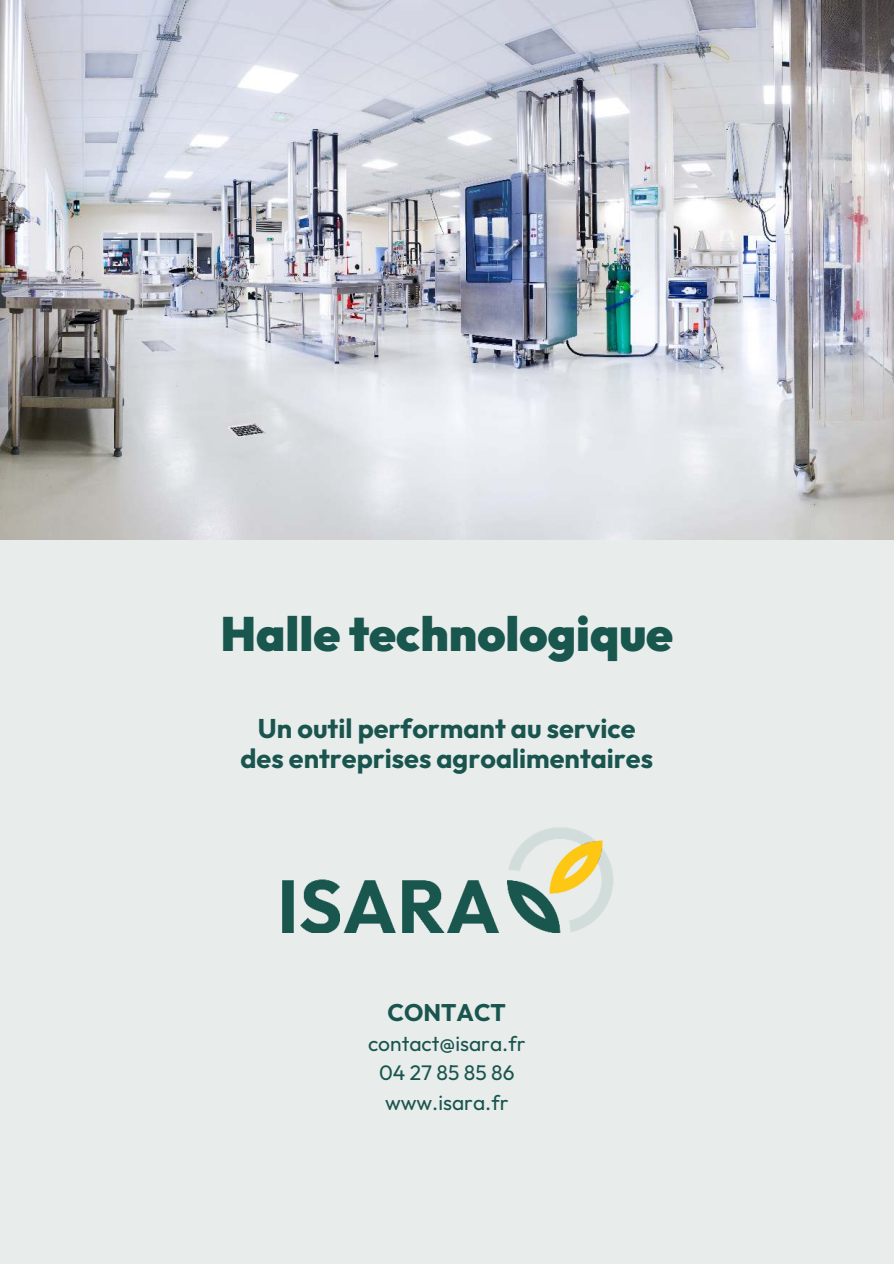
<style>
.page{position:relative;width:894px;height:1264px;background:#fff}
.page>*{position:absolute;margin:0;border:0;box-sizing:border-box;transform-origin:0 0}
.t1{font:900 48px "Outfit";color:#19564e}
.t2{font:700 27px/30.3px "Outfit";color:#19554e;text-align:center}
.t3{font:700 24px "Outfit";color:#19554e}
.t4{font:21px/29.2px "Outfit";color:#19554e;text-align:center}
</style>
<div class="page">
<img style="left:0;top:0;width:893px;height:540px">
<div style="left:0;top:540px;width:892px;height:723px;background:#e8edec"></div>
<img style="left:282px;top:827px;width:331px;height:106px">
<h1 class="t1" style="left:220px;top:601px;width:454px">Halle technologique</h1>
<p class="t2" style="left:240px;top:714px;width:414px">Un outil performant au service des entreprises agroalimentaires</p>
<p class="t3" style="left:387px;top:996px;width:120px">CONTACT</p>
<p class="t4" style="left:368px;top:1029px;width:159px">contact@isara.fr<br>04 27 85 85 86 www.isara.fr</p>
</div>
